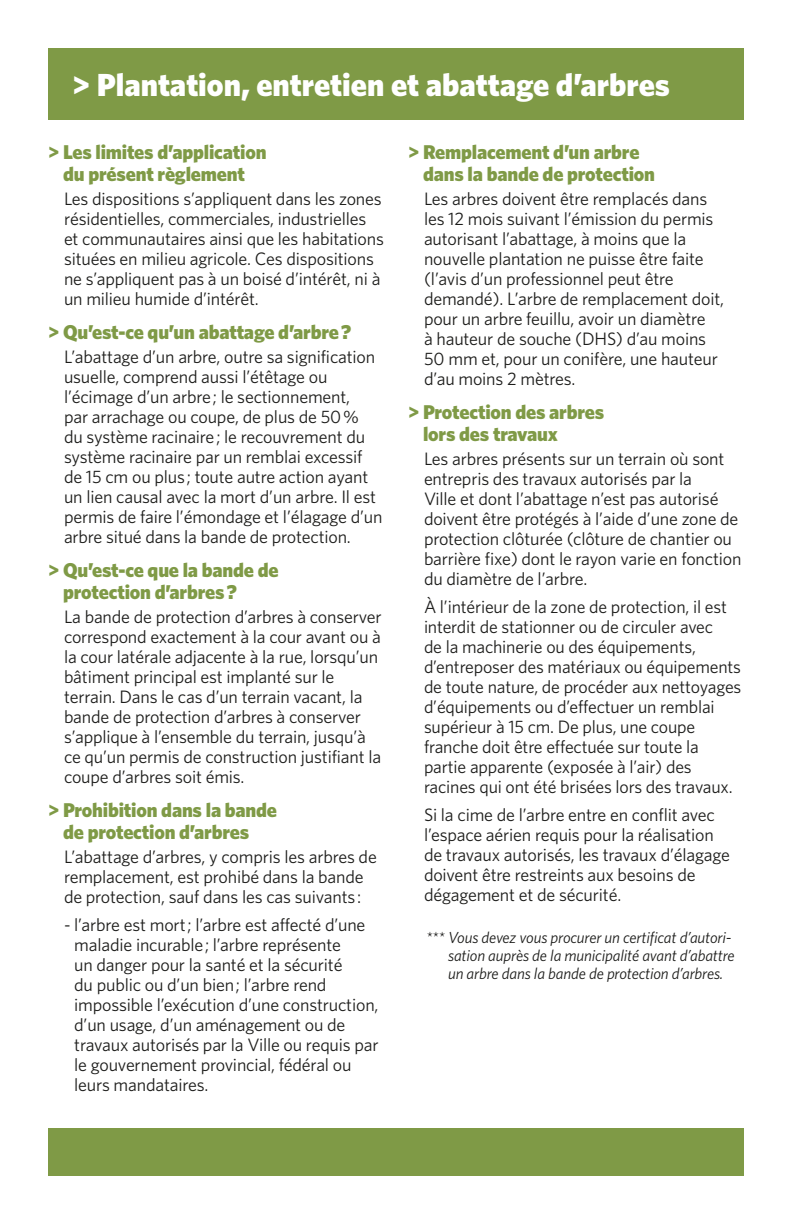
<style>
.page{position:relative;width:792px;height:1224px;background:#fff}
.page>*{position:absolute;margin:0;border:0;box-sizing:border-box;transform-origin:0 0}
.t1{font:900 32px "Whitney";color:#fff}
.t2{font:900 20px/22px "Whitney";letter-spacing:-.01em;color:#7f9a46}
.t3{font:18px/20px "Whitney";letter-spacing:-.01em;color:#1d1d1b}
.t4{font:italic 16px/18px "Whitney";letter-spacing:-.01em;color:#1d1d1b}
</style>
<div class="page">
<div style="left:48px;top:1128px;width:696px;height:48px;background:#7f9a46"></div>
<div style="left:48px;top:48px;width:696px;height:72px;background:#7f9a46"></div>
<h1 class="t1" style="left:72px;top:65px;width:600px">&gt; Plantation, entretien et abattage d’arbres</h1>
<p class="t2" style="left:48px;top:141px;width:220px;text-align:center">&gt; Les limites d’application du présent règlement</p>
<p class="t3" style="left:64px;top:188px;width:321px">Les dispositions s’appliquent dans les zones résidentielles, commerciales, industrielles et communautaires ainsi que les habitations situées en milieu agricole. Ces dispositions ne s’appliquent pas à un boisé d’intérêt, ni à un milieu humide d’intérêt.</p>
<p class="t2" style="left:48px;top:321px;width:305px">&gt; Qu’est-ce qu’un abattage d’arbre ?</p>
<p class="t3" style="left:64px;top:346px;width:320px">L’abattage d’un arbre, outre sa signification usuelle, comprend aussi l’étêtage ou l’écimage d’un arbre; le sectionnement,<br>par arrachage ou coupe, de plus de 50 %<br>du système racinaire; le recouvrement du système racinaire par un remblai excessif de 15 cm ou plus; toute autre action ayant un lien causal avec la mort d’un arbre. Il est permis de faire l’émondage et l’élagage d’un arbre situé dans la bande de protection.</p>
<p class="t2" style="left:63px;top:559px;width:217px;text-indent:-15px">&gt; Qu’est-ce que la bande de protection d’arbres ?</p>
<p class="t3" style="left:64px;top:606px;width:319px">La bande de protection d’arbres à conserver correspond exactement à la cour avant ou à la cour latérale adjacente à la rue, lorsqu’un bâtiment principal est implanté sur le terrain. Dans le cas d’un terrain vacant, la bande de protection d’arbres à conserver s’applique à l’ensemble du terrain, jusqu’à ce qu’un permis de construction justifiant la coupe d’arbres soit émis.</p>
<p class="t2" style="left:63px;top:799px;width:215px;text-indent:-15px">&gt; Prohibition dans la bande de protection d’arbres</p>
<p class="t3" style="left:64px;top:846px;width:314px">L’abattage d’arbres, y compris les arbres de remplacement, est prohibé dans la bande de protection, sauf dans les cas suivants :</p>
<p class="t3" style="left:74px;top:914px;width:306px;text-indent:-10px">- l’arbre est mort; l’arbre est affecté d’une maladie incurable; l’arbre représente<br>un danger pour la santé et la sécurité<br>du public ou d’un bien; l’arbre rend impossible l’exécution d’une construction, d’un usage, d’un aménagement ou de travaux autorisés par la Ville ou requis par le gouvernement provincial, fédéral ou leurs mandataires.</p>
<p class="t2" style="left:423px;top:141px;width:233px;text-indent:-15px">&gt; Remplacement d’un arbre dans la bande de protection</p>
<p class="t3" style="left:424px;top:188px;width:302px">Les arbres doivent être remplacés dans les 12 mois suivant l’émission du permis autorisant l’abattage, à moins que la nouvelle plantation ne puisse être faite (l’avis d’un professionnel peut être demandé). L’arbre de remplacement doit, pour un arbre feuillu, avoir un diamètre<br>à hauteur de souche (DHS) d’au moins 50 mm et, pour un conifère, une hauteur d’au moins 2 mètres.</p>
<p class="t2" style="left:423px;top:401px;width:183px;text-indent:-15px">&gt; Protection des arbres lors des travaux</p>
<p class="t3" style="left:424px;top:448px;width:319px">Les arbres présents sur un terrain où sont entrepris des travaux autorisés par la<br>Ville et dont l’abattage n’est pas autorisé doivent être protégés à l’aide d’une zone de protection clôturée (clôture de chantier ou barrière fixe) dont le rayon varie en fonction du diamètre de l’arbre.</p>
<p class="t3" style="left:424px;top:596px;width:319px">À l’intérieur de la zone de protection, il est interdit de stationner ou de circuler avec<br>de la machinerie ou des équipements, d’entreposer des matériaux ou équipements de toute nature, de procéder aux nettoyages d’équipements ou d’effectuer un remblai supérieur à 15 cm. De plus, une coupe franche doit être effectuée sur toute la partie apparente (exposée à l’air) des racines qui ont été brisées lors des travaux.</p>
<p class="t3" style="left:424px;top:804px;width:308px">Si la cime de l’arbre entre en conflit avec l’espace aérien requis pour la réalisation de travaux autorisés, les travaux d’élagage doivent être restreints aux besoins de dégagement et de sécurité.</p>
<p class="t4" style="left:448px;top:928px;width:288px;text-indent:-22px">*** Vous devez vous procurer un certificat d’autori&shy;sation auprès de la municipalité avant d’abattre un arbre dans la bande de protection d’arbres.</p>
</div>
